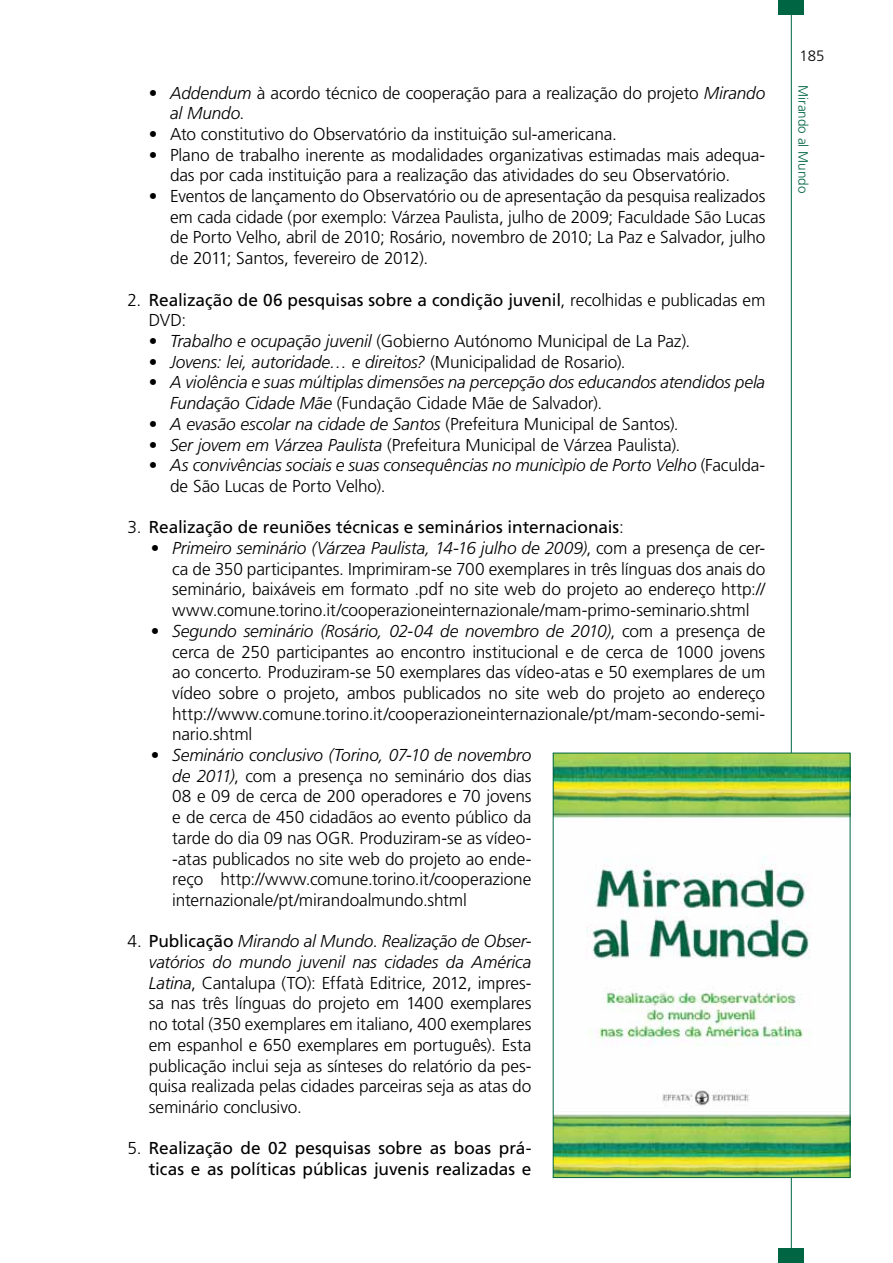
<style>
.page{position:relative;width:893px;height:1263px;background:#fff}
.page>*{position:absolute;margin:0;border:0;box-sizing:border-box;transform-origin:0 0}
.t1{font:300 17.25px/20.7px "Frutiger";letter-spacing:-.01em;color:#000;text-align:justify}
.t2{font:italic 300 17.25px/20.7px "Frutiger";letter-spacing:-.01em;color:#000}
.t3{font:17.25px/20.7px "Frutiger";letter-spacing:-.005em;color:#000}
.t4{font:300 15px "Frutiger";color:#000}
.t5{font:300 13.5px "Frutiger";color:#006543}
.s1{font-style:italic}
.s2{font-weight:300}
.s3{font-style:normal}
.s4{font-weight:400}
</style>
<div class="page">
<hr style="left:791px;top:0;width:1px;height:1263px;background:#006543">
<div style="left:778px;top:0;width:26px;height:15px;background:#006543"></div>
<div style="left:778px;top:1248px;width:26px;height:15px;background:#006543"></div>
<img style="left:555px;top:755px;width:293px;height:421px">
<div style="left:553px;top:753px;width:297px;height:425px;border:1px solid #006543"></div>
<p class="t1" style="left:170px;top:82px;width:597px;text-indent:-21px">• <span class="s1">Addendum</span> à acordo técnico de cooperação para a realização do projeto <span class="s1">Mirando al Mundo</span>.</p>
<p class="t1" style="left:149px;top:124px;width:470px">• Ato constitutivo do Observatório da instituição sul-americana.</p>
<p class="t1" style="left:170px;top:144px;width:597px;text-indent:-21px">• Plano de trabalho inerente as modalidades organizativas estimadas mais adequa&shy;das por cada instituição para a realização das atividades do seu Observatório.</p>
<p class="t1" style="left:170px;top:186px;width:597px;text-indent:-21px">• Eventos de lançamento do Observatório ou de apresentação da pesquisa realizados em cada cidade (por exemplo: Várzea Paulista, julho de 2009; Faculdade São Lucas de Porto Velho, abril de 2010; Rosário, novembro de 2010; La Paz e Salvador, julho de 2011; Santos, fevereiro de 2012).</p>
<p class="t3" style="left:149px;top:289px;width:618px;text-indent:-21px"><span class="s2">2.</span> Realização de 06 pesquisas sobre a condição juvenil<span class="s2">, recolhidas e publicadas em<br>DVD:</span></p>
<p class="t1" style="left:149px;top:331px;width:543px">• <span class="s1">Trabalho e ocupação juvenil</span> (Gobierno Autónomo Municipal de La Paz).</p>
<p class="t2" style="left:149px;top:351px;width:478px"><span class="s3">•</span> Jovens: lei, autoridade… e direitos? <span class="s3">(Municipalidad de Rosario).</span></p>
<p class="t2" style="left:170px;top:372px;width:597px;text-indent:-21px"><span class="s3">•</span> A violência e suas múltiplas dimensões na percepção dos educandos atendidos pela<br>Fundação Cidade Mãe <span class="s3">(Fundação Cidade Mãe de Salvador).</span></p>
<p class="t1" style="left:149px;top:413px;width:531px">• <span class="s1">A evasão escolar na cidade de Santos</span> (Prefeitura Municipal de Santos).</p>
<p class="t1" style="left:149px;top:434px;width:533px">• <span class="s1">Ser jovem em Várzea Paulista</span> (Prefeitura Municipal de Várzea Paulista).</p>
<p class="t2" style="left:170px;top:455px;width:597px;text-indent:-21px"><span class="s3">•</span> As convivências sociais e suas consequências no municìpio de Porto Velho <span class="s3">(Faculda&shy;de São Lucas de Porto Velho).</span></p>
<p class="t3" style="left:128px;top:517px;width:498px"><span class="s2">3.</span> Realização de reuniões técnicas e seminários internacionais<span class="s2">:</span></p>
<p class="t1" style="left:172px;top:538px;width:595px;text-indent:-21px">• <span class="s1">Primeiro seminário (Várzea Paulista, 14-16 julho de 2009)</span>, com a presença de cer&shy;ca de 350 participantes. Imprimiram-se 700 exemplares in três línguas dos anais do seminário, baixáveis em formato .pdf no site web do projeto ao endereço http:// www.comune.torino.it/cooperazioneinternazionale/mam-primo-seminario.shtml</p>
<p class="t1" style="left:172px;top:620px;width:595px;text-indent:-21px">• <span class="s1">Segundo seminário (Rosário, 02-04 de novembro de 2010)</span>, com a presença de cerca de 250 participantes ao encontro institucional e de cerca de 1000 jovens ao concerto<span class="s1">.</span> Produziram-se 50 exemplares das vídeo-atas e 50 exemplares de um vídeo sobre o projeto, ambos publicados no site web do projeto ao endereço http://www.comune.torino.it/cooperazioneinternazionale/pt/mam-secondo-semi&shy;nario.shtml</p>
<p class="t1" style="left:172px;top:745px;width:361px;text-indent:-21px">• <span class="s1">Seminário conclusivo (Torino, 07-10 de novembro de 2011)</span>, com a presença no seminário dos dias 08 e 09 de cerca de 200 operadores e 70 jovens e de cerca de 450 cidadãos ao evento público da tarde do dia 09 nas OGR<span class="s1">.</span> Produziram-se as vídeo--atas publicados no site web do projeto ao ende&shy;reço http://www.comune.torino.it/cooperazione internazionale/pt/mirandoalmundo.shtml</p>
<p class="t1" style="left:149px;top:931px;width:384px;text-indent:-21px">4. <span class="s4">Publicação</span> <span class="s1">Mirando al Mundo</span>. <span class="s1">Realização de Obser&shy;vatórios do mundo juvenil nas cidades da América Latina</span>, Cantalupa (TO): Effatà Editrice, 2012, impres&shy;sa nas três línguas do projeto em 1400 exemplares no total (350 exemplares em italiano, 400 exemplares em espanhol e 650 exemplares em português). Esta publicação inclui seja as sínteses do relatório da pes&shy;quisa realizada pelas cidades parceiras seja as atas do seminário conclusivo.</p>
<p class="t3" style="left:128px;top:1138px;width:405px;text-align:right"><span class="s2">5.</span> Realização de 02 pesquisas sobre as boas prá&shy;ticas e as políticas públicas juvenis realizadas e</p>
<p class="t4" style="left:799px;top:47px;width:27px">185</p>
<p class="t5" style="left:811px;top:85px;width:110px;rotate:90deg">Mirando al Mundo</p>
</div>
